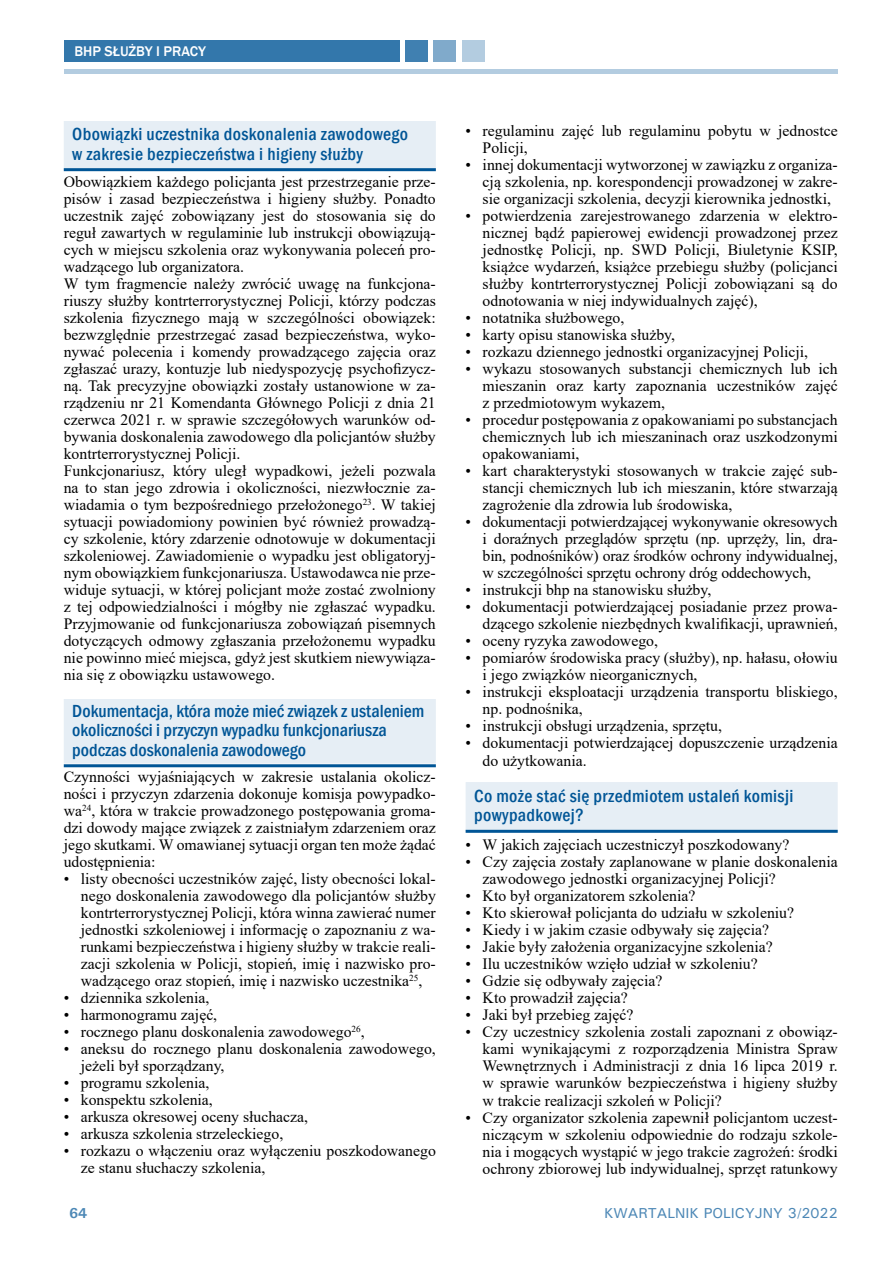
<style>
.page{position:relative;width:893px;height:1263px;background:#fff}
.page>*{position:absolute;margin:0;border:0;box-sizing:border-box;transform-origin:0 0}
.t1{font:500 condensed 18px/19.5px "Franklin Gothic";letter-spacing:.02em;color:#005596}
.t2{font:500 condensed 18px/19.5px "Franklin Gothic";color:#005596}
.t3{font:15.75px/17px "Times New Roman";color:#000;text-align:justify}
.t4{font:500 14.4px "Univers";color:#4d88b6}
.t5{font:500 14.4px "Franklin Gothic";color:#fff}
.t6{font:700 14.4px "Univers";color:#4d88b6}
</style>
<div class="page">
<hr style="left:64px;top:70px;width:774px;height:4px;background:#b3cce0">
<div style="left:64px;top:41px;width:336px;height:21px;background:#3377ab"></div>
<div style="left:405px;top:41px;width:23px;height:21px;background:#4080b1"></div>
<div style="left:433px;top:41px;width:23px;height:21px;background:#80aacb"></div>
<div style="left:462px;top:41px;width:23px;height:21px;background:#b3cce0"></div>
<div style="left:466px;top:782px;width:372px;height:49px;background:#e6eef5"></div>
<hr style="left:466px;top:830px;width:372px;height:3px;background:#005596">
<div style="left:64px;top:120px;width:372px;height:50px;background:#e6eef5"></div>
<hr style="left:64px;top:168px;width:372px;height:3px;background:#005596">
<div style="left:64px;top:699px;width:372px;height:64px;background:#e6eef5"></div>
<hr style="left:64px;top:764px;width:372px;height:3px;background:#005596">
<div style="left:57px;top:92px;width:388px;height:29px;background:#fff"></div>
<p class="t5" style="left:74px;top:43px;width:133px">BHP SŁUŻBY I PRACY</p>
<p class="t1" style="left:72px;top:124px;width:337px">Obowiązki uczestnika doskonalenia zawodowego w zakresie bezpieczeństwa i higieny służby</p>
<p class="t3" style="left:64px;top:173px;width:374px;text-align:left">Obowiązkiem każdego policjanta jest przestrzeganie prze&shy;pisów i zasad bezpieczeństwa i higieny służby. Ponadto uczestnik zajęć zobowiązany jest do stosowania się do reguł zawartych w regulaminie lub instrukcji obowiązują&shy;cych w miejscu szkolenia oraz wykonywania poleceń pro&shy;wadzącego lub organizatora.<br>W tym fragmencie należy zwrócić uwagę na funkcjona&shy;riuszy służby kontrterrorystycznej Policji, którzy podczas szkolenia fizycznego mają w szczególności obowiązek: bezwzględnie przestrzegać zasad bezpieczeństwa, wyko&shy;nywać polecenia i komendy prowadzącego zajęcia oraz zgłaszać urazy, kontuzje lub niedyspozycję psychofizycz&shy;ną. Tak precyzyjne obowiązki zostały ustanowione w za&shy;rządzeniu nr 21 Komendanta Głównego Policji z dnia 21 czerwca 2021 r. w sprawie szczegółowych warunków od&shy;bywania doskonalenia zawodowego dla policjantów służby kontrterrorystycznej Policji.<br>Funkcjonariusz, który uległ wypadkowi, jeżeli pozwala na to stan jego zdrowia i okoliczności, niezwłocznie za&shy;wiadamia o tym bezpośredniego przełożonego<sup>23</sup>. W takiej sytuacji powiadomiony powinien być również prowadzą&shy;cy szkolenie, który zdarzenie odnotowuje w dokumentacji szkoleniowej. Zawiadomienie o wypadku jest obligatoryj&shy;nym obowiązkiem funkcjonariusza. Ustawodawca nie prze&shy;widuje sytuacji, w której policjant może zostać zwolniony z tej odpowiedzialności i mógłby nie zgłaszać wypadku.<br>Przyjmowanie od funkcjonariusza zobowiązań pisemnych dotyczących odmowy zgłaszania przełożonemu wypadku nie powinno mieć miejsca, gdyż jest skutkiem niewywiąza&shy;nia się z obowiązku ustawowego.</p>
<p class="t2" style="left:72px;top:701px;width:354px">Dokumentacja, która może mieć związek z ustaleniem okoliczności i przyczyn wypadku funkcjonariusza podczas doskonalenia zawodowego</p>
<p class="t3" style="left:64px;top:768px;width:374px">Czynności wyjaśniających w zakresie ustalania okolicz&shy;ności i przyczyn zdarzenia dokonuje komisja powypadko&shy;wa<sup>24</sup>, która w trakcie prowadzonego postępowania groma&shy;dzi dowody mające związek z zaistniałym zdarzeniem oraz jego skutkami. W omawianej sytuacji organ ten może żądać udostępnienia:</p>
<p class="t3" style="left:81px;top:870px;width:357px;text-indent:-17px">• listy obecności uczestników zajęć, listy obecności lokal&shy;nego doskonalenia zawodowego dla policjantów służby kontrterrorystycznej Policji, która winna zawierać numer jednostki szkoleniowej i informację o zapoznaniu z wa&shy;runkami bezpieczeństwa i higieny służby w trakcie reali&shy;zacji szkolenia w Policji, stopień, imię i nazwisko pro&shy;wadzącego oraz stopień, imię i nazwisko uczestnika<sup>25</sup>,</p>
<p class="t3" style="left:64px;top:989px;width:147px">• dziennika szkolenia,</p>
<p class="t3" style="left:64px;top:1006px;width:155px">• harmonogramu zajęć,</p>
<p class="t3" style="left:64px;top:1023px;width:302px">• rocznego planu doskonalenia zawodowego<sup>26</sup>,</p>
<p class="t3" style="left:81px;top:1040px;width:357px;text-indent:-17px">• aneksu do rocznego planu doskonalenia zawodowego, jeżeli był sporządzany,</p>
<p class="t3" style="left:64px;top:1074px;width:147px">• programu szkolenia,</p>
<p class="t3" style="left:64px;top:1091px;width:151px">• konspektu szkolenia,</p>
<p class="t3" style="left:64px;top:1108px;width:246px">• arkusza okresowej oceny słuchacza,</p>
<p class="t3" style="left:64px;top:1125px;width:221px">• arkusza szkolenia strzeleckiego,</p>
<p class="t3" style="left:81px;top:1142px;width:357px;text-indent:-17px">• rozkazu o włączeniu oraz wyłączeniu poszkodowanego ze stanu słuchaczy szkolenia,</p>
<p class="t3" style="left:483px;top:122px;width:357px;text-indent:-17px">• regulaminu zajęć lub regulaminu pobytu w jednostce<br>Policji,</p>
<p class="t3" style="left:483px;top:156px;width:357px;text-indent:-17px">• innej dokumentacji wytworzonej w zawiązku z organiza&shy;cją szkolenia, np. korespondencji prowadzonej w zakre&shy;sie organizacji szkolenia, decyzji kierownika jednostki,</p>
<p class="t3" style="left:483px;top:207px;width:357px;text-indent:-17px">• potwierdzenia zarejestrowanego zdarzenia w elektro&shy;nicznej bądź papierowej ewidencji prowadzonej przez jednostkę Policji, np. SWD Policji, Biuletynie KSIP, książce wydarzeń, książce przebiegu służby (policjanci służby kontrterrorystycznej Policji zobowiązani są do odnotowania w niej indywidualnych zajęć),</p>
<p class="t3" style="left:466px;top:309px;width:160px">• notatnika służbowego,</p>
<p class="t3" style="left:466px;top:326px;width:211px">• karty opisu stanowiska służby,</p>
<p class="t3" style="left:466px;top:343px;width:344px">• rozkazu dziennego jednostki organizacyjnej Policji,</p>
<p class="t3" style="left:483px;top:360px;width:357px;text-indent:-17px">• wykazu stosowanych substancji chemicznych lub ich mieszanin oraz karty zapoznania uczestników zajęć z przedmiotowym wykazem,</p>
<p class="t3" style="left:483px;top:411px;width:357px;text-indent:-17px">• procedur postępowania z opakowaniami po substancjach chemicznych lub ich mieszaninach oraz uszkodzonymi opakowaniami,</p>
<p class="t3" style="left:483px;top:462px;width:357px;text-indent:-17px">• kart charakterystyki stosowanych w trakcie zajęć sub&shy;stancji chemicznych lub ich mieszanin, które stwarzają zagrożenie dla zdrowia lub środowiska,</p>
<p class="t3" style="left:483px;top:513px;width:357px;text-indent:-17px">• dokumentacji potwierdzającej wykonywanie okresowych i doraźnych przeglądów sprzętu (np. uprzęży, lin, dra&shy;bin, podnośników) oraz środków ochrony indywidualnej, w szczególności sprzętu ochrony dróg oddechowych,</p>
<p class="t3" style="left:466px;top:581px;width:247px">• instrukcji bhp na stanowisku służby,</p>
<p class="t3" style="left:466px;top:598px;width:374px;text-align:right">• dokumentacji potwierdzającej posiadanie przez prowa&shy;dzącego szkolenie niezbędnych kwalifikacji, uprawnień,</p>
<p class="t3" style="left:466px;top:632px;width:194px">• oceny ryzyka zawodowego,</p>
<p class="t3" style="left:483px;top:649px;width:357px;text-indent:-17px">• pomiarów środowiska pracy (służby), np. hałasu, ołowiu i jego związków nieorganicznych,</p>
<p class="t3" style="left:483px;top:683px;width:357px;text-indent:-17px">• instrukcji eksploatacji urządzenia transportu bliskiego, np. podnośnika,</p>
<p class="t3" style="left:466px;top:717px;width:258px">• instrukcji obsługi urządzenia, sprzętu,</p>
<p class="t3" style="left:483px;top:734px;width:357px;text-indent:-17px">• dokumentacji potwierdzającej dopuszczenie urządzenia do użytkowania.</p>
<p class="t1" style="left:474px;top:786px;width:321px">Co może stać się przedmiotem ustaleń komisji powypadkowej?</p>
<p class="t3" style="left:466px;top:836px;width:325px">• W jakich zajęciach uczestniczył poszkodowany?</p>
<p class="t3" style="left:483px;top:853px;width:357px;text-indent:-17px">• Czy zajęcia zostały zaplanowane w planie doskonalenia zawodowego jednostki organizacyjnej Policji?</p>
<p class="t3" style="left:466px;top:887px;width:231px">• Kto był organizatorem szkolenia?</p>
<p class="t3" style="left:466px;top:904px;width:330px">• Kto skierował policjanta do udziału w szkoleniu?</p>
<p class="t3" style="left:466px;top:921px;width:305px">• Kiedy i w jakim czasie odbywały się zajęcia?</p>
<p class="t3" style="left:466px;top:938px;width:309px">• Jakie były założenia organizacyjne szkolenia?</p>
<p class="t3" style="left:466px;top:955px;width:294px">• Ilu uczestników wzięło udział w szkoleniu?</p>
<p class="t3" style="left:466px;top:972px;width:198px">• Gdzie się odbywały zajęcia?</p>
<p class="t3" style="left:466px;top:989px;width:164px">• Kto prowadził zajęcia?</p>
<p class="t3" style="left:466px;top:1006px;width:169px">• Jaki był przebieg zajęć?</p>
<p class="t3" style="left:483px;top:1023px;width:357px;text-indent:-17px">• Czy uczestnicy szkolenia zostali zapoznani z obowiąz&shy;kami wynikającymi z rozporządzenia Ministra Spraw Wewnętrznych i Administracji z dnia 16 lipca 2019 r. w sprawie warunków bezpieczeństwa i higieny służby w trakcie realizacji szkoleń w Policji?</p>
<p class="t3" style="left:483px;top:1108px;width:357px;text-indent:-17px">• Czy organizator szkolenia zapewnił policjantom uczest&shy;niczącym w szkoleniu odpowiednie do rodzaju szkole&shy;nia i mogących wystąpić w jego trakcie zagrożeń: środki ochrony zbiorowej lub indywidualnej, sprzęt ratunkowy</p>
<p class="t6" style="left:69px;top:1204px;width:20px">64</p>
<p class="t4" style="left:604px;top:1204px;width:235px">KWARTALNIK POLICYJNY 3/2022</p>
</div>
